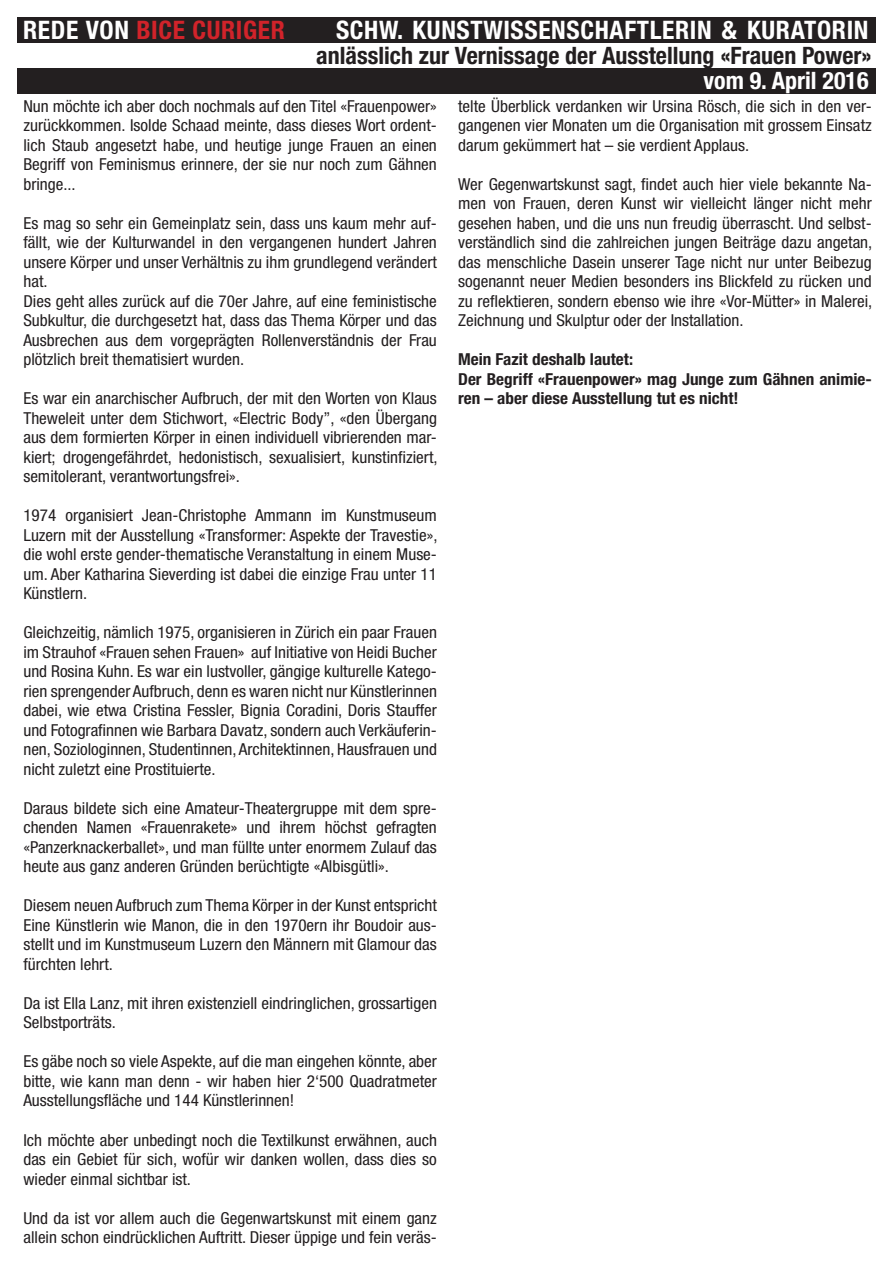
<style>
.page{position:relative;width:893px;height:1263px;background:#fff}
.page>*{position:absolute;margin:0;border:0;box-sizing:border-box;transform-origin:0 0}
.t1{font:700 condensed 25.5px "Helvetica Neue LT Std";letter-spacing:.025em;color:#fff}
.t2{font:700 condensed 25.5px "Helvetica Neue LT Std";letter-spacing:.025em;color:#d1232a}
.t3{font:700 condensed 24px "Helvetica Neue LT Std";color:#231f20}
.t4{font:700 condensed 24px "Helvetica Neue LT Std";color:#fff}
.t5{font:condensed 16.5px/19.5px "Helvetica Neue LT Std";color:#231f20;text-align:justify;scale:1.04 1}
.t6{font:700 condensed 16.5px/19.5px "Helvetica Neue LT Std";color:#231f20;scale:1.04 1}
.s1{color:#fff}
</style>
<div class="page">
<div style="left:17px;top:17px;width:859px;height:26px;background:#231f20"></div>
<div style="left:17px;top:68px;width:859px;height:26px;background:#231f20"></div>
<h1 class="t2" style="left:23px;top:14px;width:264px"><span class="s1">REDE VON</span> BICE CURIGER</h1>
<h1 class="t1" style="left:336px;top:14px;width:534px">SCHW. KUNSTWISSENSCHAFTLERIN &amp; KURATORIN</h1>
<h2 class="t4" style="left:704px;top:66px;width:166px">vom 9. April 2016</h2>
<h2 class="t3" style="left:316px;top:41px;width:557px">anlässlich zur Vernissage der Ausstellung «Frauen Power»</h2>
<p class="t5" style="left:23px;top:96px;width:399px">Nun möchte ich aber doch nochmals auf den Titel «Frauenpower» zurückkommen. Isolde Schaad meinte, dass dieses Wort ordent&shy;lich Staub angesetzt habe, und heutige junge Frauen an einen Begriff von Feminismus erinnere, der sie nur noch zum Gähnen bringe...</p>
<p class="t5" style="left:23px;top:213px;width:399px;text-align:left">Es mag so sehr ein Gemeinplatz sein, dass uns kaum mehr auf&shy;fällt, wie der Kulturwandel in den vergangenen hundert Jahren unsere Körper und unser Verhältnis zu ihm grundlegend verändert hat.<br>Dies geht alles zurück auf die 70er Jahre, auf eine feministische Subkultur, die durchgesetzt hat, dass das Thema Körper und das Ausbrechen aus dem vorgeprägten Rollenverständnis der Frau plötzlich breit thematisiert wurden.</p>
<p class="t5" style="left:23px;top:389px;width:400px">Es war ein anarchischer Aufbruch, der mit den Worten von Klaus Theweleit unter dem Stichwort, «Electric Body”, «den Übergang aus dem formierten Körper in einen individuell vibrierenden mar&shy;kiert; drogengefährdet, hedonistisch, sexualisiert, kunstinfiziert, semitolerant, verantwortungsfrei».</p>
<p class="t5" style="left:23px;top:506px;width:400px">1974 organisiert Jean-Christophe Ammann im Kunstmuseum Luzern mit der Ausstellung «Transformer: Aspekte der Travestie», die wohl erste gender-thematische Veranstaltung in einem Muse&shy;um. Aber Katharina Sieverding ist dabei die einzige Frau unter 11<br>Künstlern.</p>
<p class="t5" style="left:23px;top:623px;width:399px">Gleichzeitig, nämlich 1975, organisieren in Zürich ein paar Frauen im Strauhof «Frauen sehen Frauen» auf Initiative von Heidi Bucher und Rosina Kuhn. Es war ein lustvoller, gängige kulturelle Katego&shy;rien sprengender Aufbruch, denn es waren nicht nur Künstlerinnen dabei, wie etwa Cristina Fessler, Bignia Coradini, Doris Stauffer und Fotografinnen wie Barbara Davatz, sondern auch Verkäuferin&shy;nen, Soziologinnen, Studentinnen, Architektinnen, Hausfrauen und nicht zuletzt eine Prostituierte.</p>
<p class="t5" style="left:23px;top:798px;width:399px">Daraus bildete sich eine Amateur-Theatergruppe mit dem spre&shy;chenden Namen «Frauenrakete» und ihrem höchst gefragten «Panzerknackerballet», und man füllte unter enormem Zulauf das heute aus ganz anderen Gründen berüchtigte «Albisgütli».</p>
<p class="t5" style="left:23px;top:896px;width:399px">Diesem neuen Aufbruch zum Thema Körper in der Kunst entspricht Eine Künstlerin wie Manon, die in den 1970ern ihr Boudoir aus&shy;stellt und im Kunstmuseum Luzern den Männern mit Glamour das fürchten lehrt.</p>
<p class="t5" style="left:23px;top:993px;width:399px">Da ist Ella Lanz, mit ihren existenziell eindringlichen, grossartigen<br>Selbstporträts.</p>
<p class="t5" style="left:23px;top:1052px;width:399px">Es gäbe noch so viele Aspekte, auf die man eingehen könnte, aber bitte, wie kann man denn - wir haben hier 2‘500 Quadratmeter Ausstellungsfläche und 144 Künstlerinnen!</p>
<p class="t5" style="left:23px;top:1130px;width:399px">Ich möchte aber unbedingt noch die Textilkunst erwähnen, auch das ein Gebiet für sich, wofür wir danken wollen, dass dies so wieder einmal sichtbar ist.</p>
<p class="t5" style="left:23px;top:1208px;width:399px">Und da ist vor allem auch die Gegenwartskunst mit einem ganz allein schon eindrücklichen Auftritt. Dieser üppige und fein veräs-</p>
<p class="t5" style="left:458px;top:96px;width:399px">telte Überblick verdanken wir Ursina Rösch, die sich in den ver&shy;gangenen vier Monaten um die Organisation mit grossem Einsatz darum gekümmert hat – sie verdient Applaus.</p>
<p class="t5" style="left:458px;top:174px;width:400px">Wer Gegenwartskunst sagt, findet auch hier viele bekannte Na&shy;men von Frauen, deren Kunst wir vielleicht länger nicht mehr gesehen haben, und die uns nun freudig überrascht. Und selbst&shy;verständlich sind die zahlreichen jungen Beiträge dazu angetan, das menschliche Dasein unserer Tage nicht nur unter Beibezug sogenannt neuer Medien besonders ins Blickfeld zu rücken und zu reflektieren, sondern ebenso wie ihre «Vor-Mütter» in Malerei, Zeichnung und Skulptur oder der Installation.</p>
<p class="t6" style="left:458px;top:350px;width:399px">Mein Fazit deshalb lautet:<br>Der Begriff «Frauenpower» mag Junge zum Gähnen animie&shy;ren – aber diese Ausstellung tut es nicht!</p>
</div>
